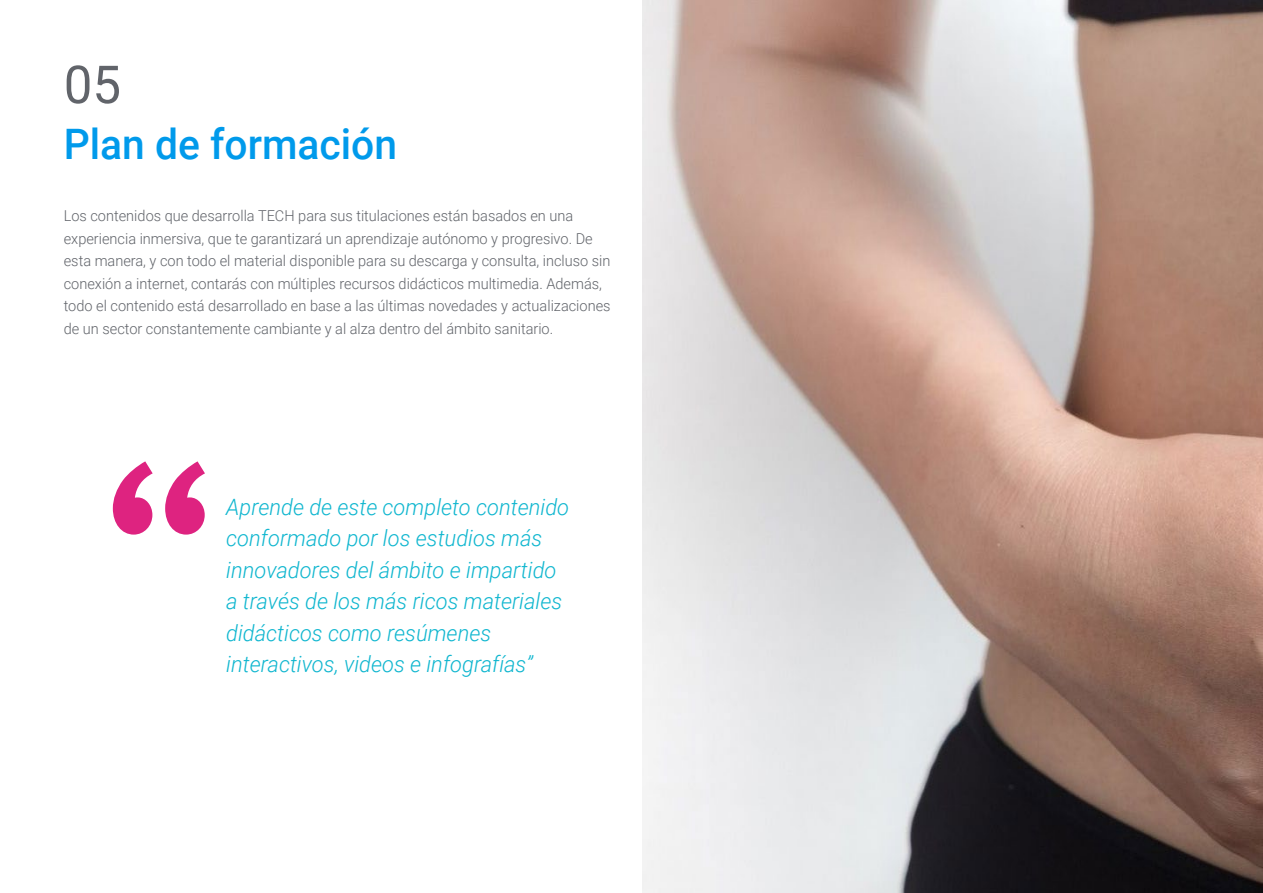
<style>
.page{position:relative;width:1263px;height:893px;background:#fff}
.page>*{position:absolute;margin:0;border:0;box-sizing:border-box;transform-origin:0 0}
.t1{font:52.5px "Roboto";color:#61646a}
.t2{font:500 42px "Roboto";color:#009aeb}
.t3{font:italic 300 22.5px/31.5px "Roboto";color:#0fb6cf}
.t4{font:300 15px/22.5px "Roboto";color:#61646a}
</style>
<div class="page">
<svg style="left:113px;top:461px;width:92px;height:74px"></svg>
<img style="left:642px;top:0;width:621px;height:893px">
<h1 class="t1" style="left:64px;top:48px;width:59px">05</h1>
<h2 class="t2" style="left:64px;top:115px;width:335px">Plan de formación</h2>
<p class="t4" style="left:64px;top:204px;width:548px">Los contenidos que desarrolla TECH para sus titulaciones están basados en una experiencia inmersiva, que te garantizará un aprendizaje autónomo y progresivo. De esta manera, y con todo el material disponible para su descarga y consulta, incluso sin conexión a internet, contarás con múltiples recursos didácticos multimedia. Además, todo el contenido está desarrollado en base a las últimas novedades y actualizaciones de un sector constantemente cambiante y al alza dentro del ámbito sanitario.</p>
<h3 class="t3" style="left:226px;top:490px;width:344px">Aprende de este completo contenido conformado por los estudios más innovadores del ámbito e impartido a través de los más ricos materiales didácticos como resúmenes interactivos, videos e infografías”</h3>
</div>
